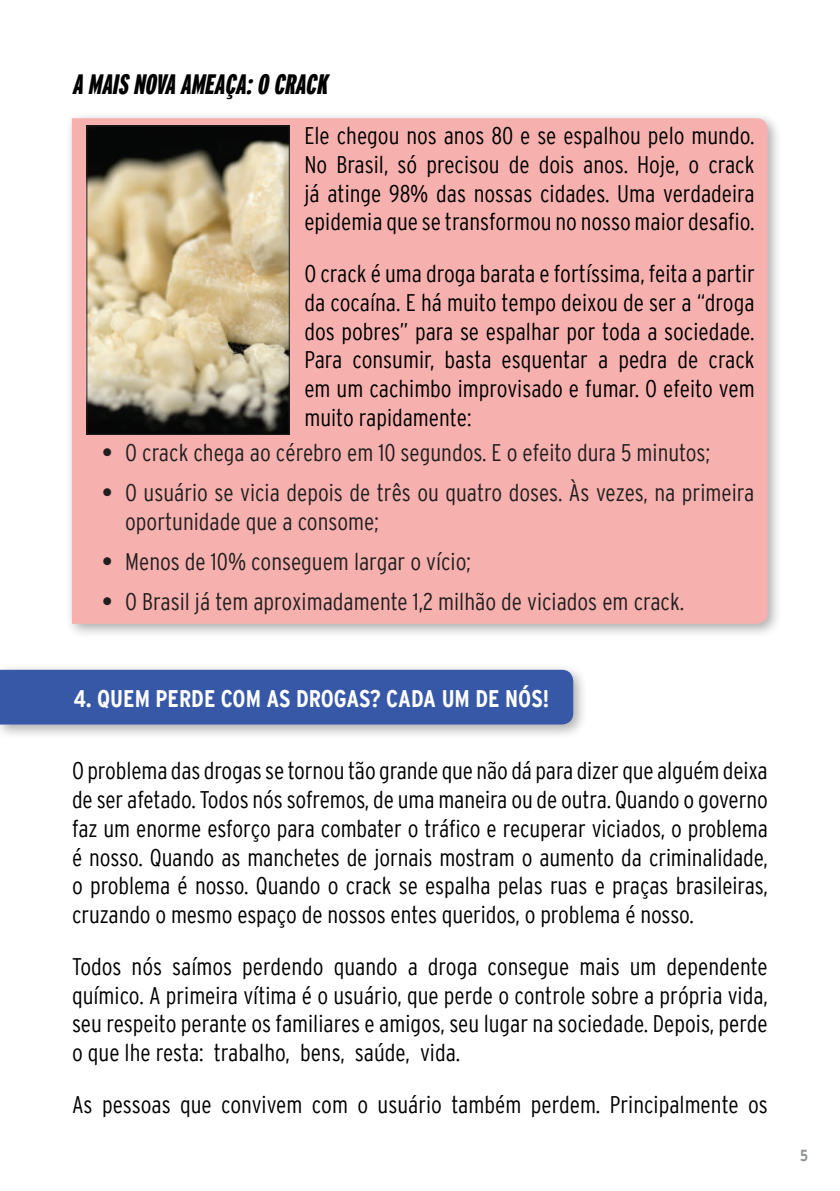
<style>
.page{position:relative;width:840px;height:1191px;background:#fff}
.page>*{position:absolute;margin:0;border:0;box-sizing:border-box;transform-origin:0 0}
.t1{font:italic 900 extra-condensed 28px "Interstate";color:#000}
.t2{font:300 condensed 24px/28.8px "Interstate";color:#000;text-align:justify}
.t3{font:300 condensed 24px/28.8px "Interstate";color:#231f20}
.t4{font:700 condensed 24px "Interstate";color:#fff}
.t5{font:700 condensed 16px "Interstate";color:#939598}
.s1{font-weight:700}
</style>
<div class="page">
<div style="left:65px;top:111px;width:717px;height:527px;background:#231f20;opacity:.37"></div>
<div style="left:72px;top:118px;width:695px;height:506px;background:#f6b1af"></div>
<img style="left:88px;top:127px;width:199px;height:306px">
<div style="left:86px;top:125px;width:203px;height:310px;border:1px solid #231f20"></div>
<div style="left:0;top:663px;width:588px;height:77px;background:#231f20;opacity:.37"></div>
<div style="left:0;top:670px;width:573px;height:54px;background:#3658a7"></div>
<p class="t1" style="left:72px;top:69px;width:262px">A MAISNOVA AMEAÇA:O CRACK</p>
<p class="t2" style="left:304px;top:121px;width:451px">Ele chegou nos anos 80 e se espalhou pelo mundo.<br>No Brasil, só precisou de dois anos. Hoje, o crack já atinge 98% das nossas cidades. Uma verdadeira epidemia que se transformou no nosso maior desafio.</p>
<p class="t2" style="left:304px;top:259px;width:451px">O crack é uma droga barata e fortíssima, feita a partir da cocaína. E há muito tempo deixou de ser a “droga dos pobres” para se espalhar por toda a sociedade.<br>Para consumir, basta esquentar a pedra de crack em um cachimbo improvisado e fumar. O efeito vem muito rapidamente:</p>
<p class="t3" style="left:102px;top:438px;width:608px"><span class="s1">•</span> O crack chega ao cérebro em 10 segundos. E o efeito dura 5 minutos;</p>
<p class="t3" style="left:125px;top:478px;width:630px;text-indent:-23px"><span class="s1">•</span> O usuário se vicia depois de três ou quatro doses. Às vezes, na primeira oportunidade que a consome;</p>
<p class="t3" style="left:102px;top:547px;width:370px"><span class="s1">•</span> Menos de 10% conseguem largar o vício;</p>
<p class="t3" style="left:102px;top:587px;width:583px"><span class="s1">•</span> O Brasil já tem aproximadamente 1,2 milhão de viciados em crack.</p>
<p class="t4" style="left:74px;top:685px;width:476px">4. QU EM PERDE COM AS DROGAS? CADA UM DE NÓS!</p>
<p class="t2" style="left:72px;top:756px;width:697px">O problema das drogas se tornou tão grande que não dá para dizer que alguém deixa de ser afetado. Todos nós sofremos, de uma maneira ou de outra. Quando o governo faz um enorme esforço para combater o tráfico e recuperar viciados, o problema é nosso. Quando as manchetes de jornais mostram o aumento da criminalidade, o problema é nosso. Quando o crack se espalha pelas ruas e praças brasileiras, cruzando o mesmo espaço de nossos entes queridos, o problema é nosso.</p>
<p class="t2" style="left:72px;top:951px;width:697px">Todos nós saímos perdendo quando a droga consegue mais um dependente químico. A primeira vítima é o usuário, que perde o controle sobre a própria vida, seu respeito perante os familiares e amigos, seu lugar na sociedade. Depois, perde o que lhe resta: trabalho, bens, saúde, vida.</p>
<p class="t2" style="left:72px;top:1089px;width:696px">As pessoas que convivem com o usuário também perdem. Principalmente os</p>
<p class="t5" style="left:799px;top:1146px;width:9px">5</p>
</div>
